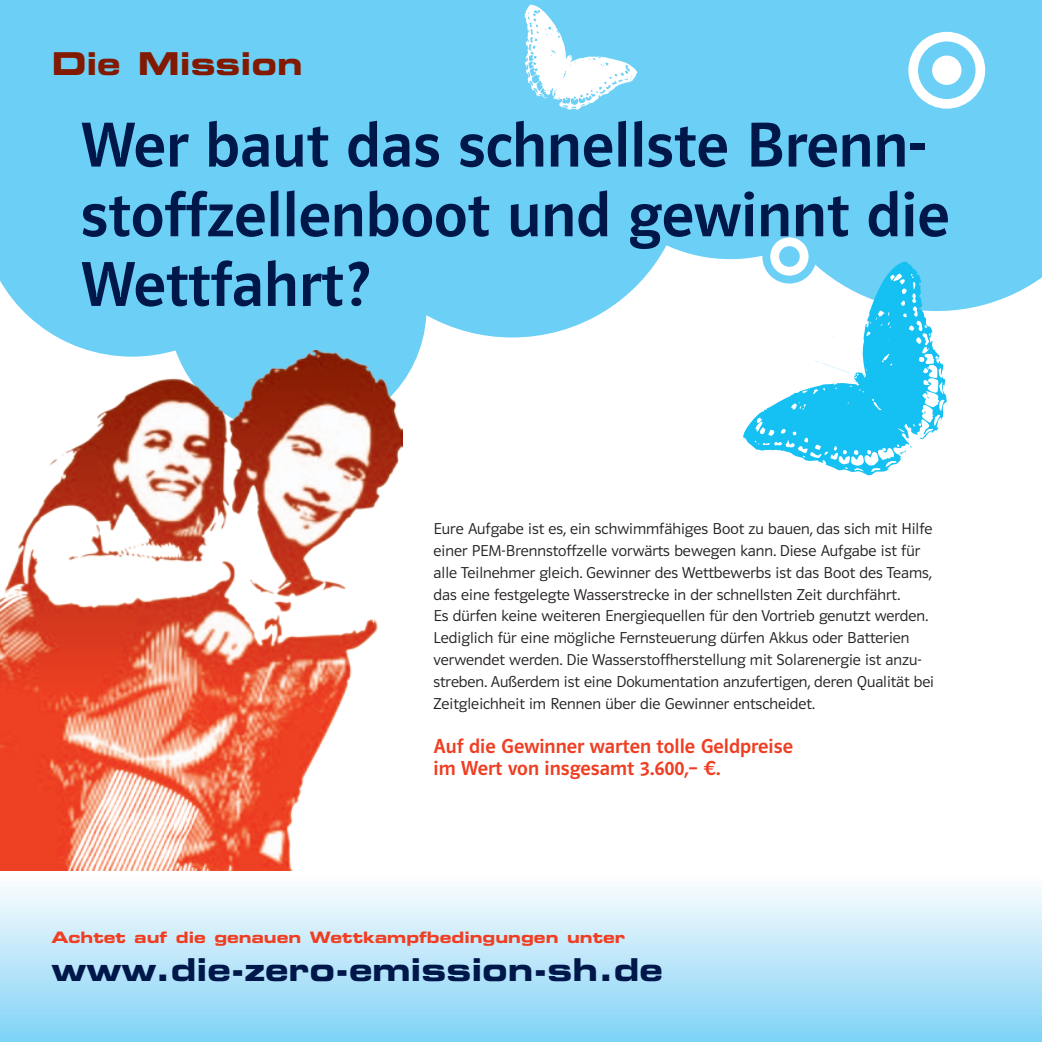
<style>
.page{position:relative;width:1042px;height:1042px;background:#fff}
.page>*{position:absolute;margin:0;border:0;box-sizing:border-box;transform-origin:0 0}
.t1{font:65.62px/69.6px "Polo 11 K Krftg";color:#00174a}
.t2{font:31.5px "Eurostile LT Std Bold Ex 2";color:#00174a}
.t3{font:31.5px "Eurostile LT Std Bold Ex 2";color:#821901}
.t4{font:21px/22.8px "Polo 11 K Krftg";color:#ef3e22}
.t5{font:16.28px/21.9px "Polo 11 K Leicht";color:#231f20}
.t6{font:15.75px "Eurostile LT Std Bold Ex 2";color:#ef3e22}
</style>
<div class="page">
<svg style="left:0;top:0;width:1042px;height:382px;fill:#6bcff6"></svg>
<div style="left:0;top:868px;width:1042px;height:174px;background:linear-gradient(to bottom,#fffffe,#7fd2f6)"></div>
<svg style="left:913px;top:37px;width:67px;height:67px;fill:#6bcff6"></svg>
<div style="left:908px;top:32px;width:77px;height:77px;border:10px solid #fff;border-radius:50%"></div>
<div style="left:932px;top:56px;width:29px;height:29px;background:#fff;border-radius:50%"></div>
<svg style="left:742px;top:261px;width:205px;height:215px"></svg>
<svg style="left:754px;top:273px;width:190px;height:199px"></svg>
<img style="left:0;top:350px;width:403px;height:521px">
<svg style="left:525px;top:5px;width:112px;height:105px"></svg>
<svg style="left:766px;top:233px;width:46px;height:47px"></svg>
<div style="left:762px;top:229px;width:54px;height:54px;border:8px solid #6bcff6;border-radius:50%"></div>
<div style="left:779px;top:246px;width:21px;height:21px;background:#6bcff6;border-radius:50%"></div>
<p class="t3" style="left:51px;top:41px;width:253px">Die Mission</p>
<p class="t1" style="left:81px;top:111px;width:870px">Wer baut das schnellste Brenn&shy;stoffzellenboot und gewinnt die<br>Wettfahrt?</p>
<p class="t5" style="left:434px;top:518px;width:502px">Eure Aufgabe ist es, ein schwimmfähiges Boot zu bauen, das sich mit Hilfe einer PEM-Brennstoffzelle vorwärts bewegen kann. Diese Aufgabe ist für alle Teilnehmer gleich. Gewinner des Wettbewerbs ist das Boot des Teams, das eine festgelegte Wasserstrecke in der schnellsten Zeit durchfährt.<br>Es dürfen keine weiteren Energiequellen für den Vortrieb genutzt werden.<br>Lediglich für eine mögliche Fernsteuerung dürfen Akkus oder Batterien verwendet werden. Die Wasserstoffherstellung mit Solarenergie ist anzu&shy;streben. Außerdem ist eine Dokumentation anzufertigen, deren Qualität bei Zeitgleichheit im Rennen über die Gewinner entscheidet.</p>
<p class="t4" style="left:434px;top:735px;width:361px">Auf die Gewinner warten tolle Geldpreise im Wert von insgesamt 3.600,– €.</p>
<p class="t6" style="left:51px;top:926px;width:575px">Achtet auf die genauen Wettkampfbedingungen unter</p>
<p class="t2" style="left:51px;top:947px;width:613px">www.die-zero-emission-sh.de</p>
</div>
